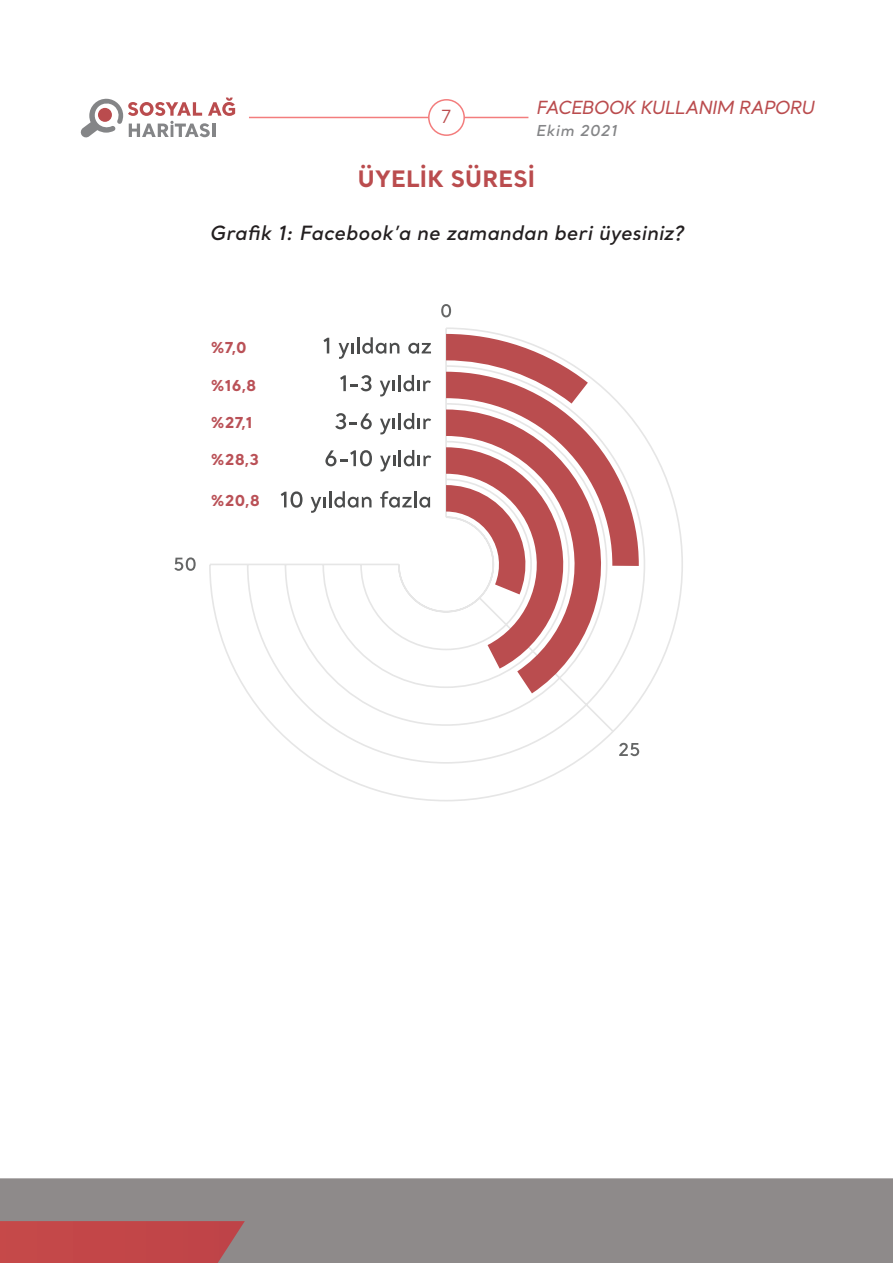
<style>
.page{position:relative;width:893px;height:1263px;background:#fff}
.page>*{position:absolute;margin:0;border:0;box-sizing:border-box;transform-origin:0 0}
.ANA_METIN{font:700 22.5px "Santral";letter-spacing:.01em;color:#ba4c4e}
.ANA_METIN-2{font:italic 600 19.5px "Santral";letter-spacing:.01em;color:#231f20}
.t1{font:italic 500 18px "Santral";letter-spacing:-.035em;color:#ba4c4e}
.t2{font:18px "Santral";color:#bc4c4e}
.t3{font:700 15px "Santral";color:#ba5157}
.t4{font:italic 600 15px "Santral";letter-spacing:.04em;color:#848587}
</style>
<div class="page">
<div style="left:0;top:1178px;width:893px;height:85px;background:#8e8a8a"></div>
<div style="left:0;top:1221px;width:245px;height:42px;background:#c24648"></div>
<hr style="left:249px;top:117px;width:279px;height:1px;background:#f37d7d">
<div style="left:429px;top:100px;width:35px;height:35px;background:#fff;border-radius:50%"></div>
<div style="left:428px;top:99px;width:37px;height:37px;border:2px solid #f37d7d;border-radius:50%"></div>
<svg style="left:80px;top:98px;width:155px;height:40px"></svg>
<svg style="left:209px;top:327px;width:474px;height:475px"></svg>
<svg style="left:446px;top:669px;width:168px;height:24px"></svg>
<svg style="left:446px;top:334px;width:193px;height:335px"></svg>
<svg style="left:323px;top:338px;width:6px;height:15px"></svg>
<svg style="left:339px;top:337px;width:60px;height:22px"></svg>
<svg style="left:408px;top:343px;width:23px;height:11px"></svg>
<svg style="left:340px;top:375px;width:32px;height:16px"></svg>
<svg style="left:380px;top:381px;width:15px;height:15px"></svg>
<hr style="left:398px;top:375px;width:3px;height:16px;background:#4b4c4c">
<svg style="left:403px;top:375px;width:28px;height:16px"></svg>
<svg style="left:335px;top:413px;width:37px;height:16px"></svg>
<svg style="left:380px;top:413px;width:51px;height:21px"></svg>
<svg style="left:325px;top:450px;width:47px;height:16px"></svg>
<svg style="left:380px;top:450px;width:51px;height:21px"></svg>
<svg style="left:281px;top:491px;width:21px;height:17px"></svg>
<svg style="left:311px;top:491px;width:61px;height:22px"></svg>
<svg style="left:380px;top:491px;width:32px;height:17px"></svg>
<hr style="left:414px;top:491px;width:3px;height:16px;background:#4b4c4c">
<svg style="left:419px;top:497px;width:11px;height:11px"></svg>
<svg style="left:441px;top:304px;width:10px;height:13px"></svg>
<svg style="left:174px;top:557px;width:22px;height:14px"></svg>
<svg style="left:619px;top:743px;width:20px;height:13px"></svg>
<p class="t2" style="left:441px;top:105px;width:12px">7</p>
<p class="t1" style="left:536px;top:96px;width:280px">FACEBOOK KULLANIM RAPORU</p>
<p class="t4" style="left:536px;top:121px;width:82px">Ekim 2021</p>
<p class="ANA_METIN" style="left:358px;top:163px;width:179px">ÜYELİK SÜRESİ</p>
<p class="ANA_METIN-2" style="left:210px;top:220px;width:475px">Grafik 1: Facebook’a ne zamandan beri üyesiniz?</p>
<p class="t3" style="left:210px;top:337px;width:38px">%7,0</p>
<p class="t3" style="left:210px;top:375px;width:48px">%16,8</p>
<p class="t3" style="left:210px;top:412px;width:44px">%27,1</p>
<p class="t3" style="left:210px;top:449px;width:50px">%28,3</p>
<p class="t3" style="left:210px;top:490px;width:51px">%20,8</p>
</div>
